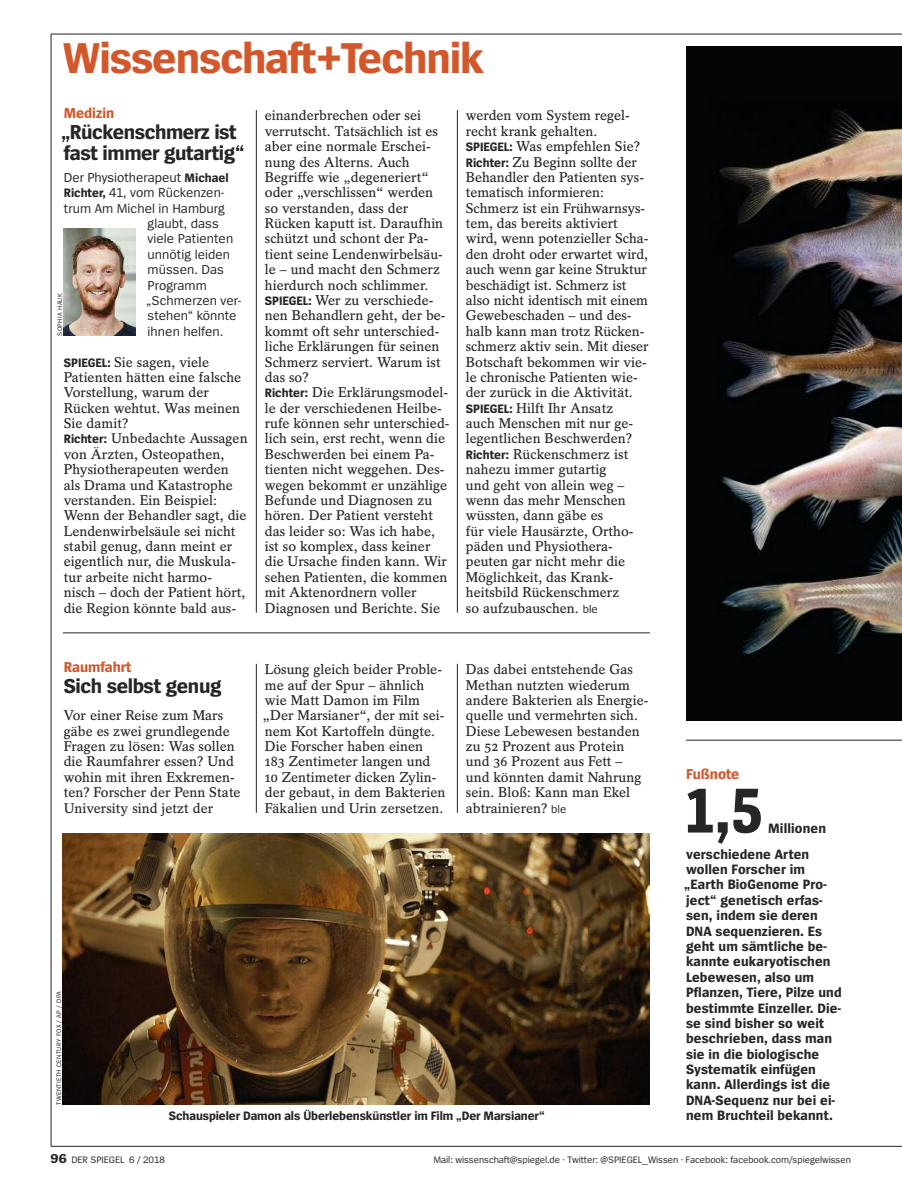
<style>
.page{position:relative;width:902px;height:1191px;background:#fff}
.page>*{position:absolute;margin:0;border:0;box-sizing:border-box;transform-origin:0 0}
.t1{font:700 66px "Spiegel Sans Cd";color:#272526}
.t2{font:700 45px "Spiegel Sans";letter-spacing:-.025em;color:#d2582b}
.t3{font:700 21px/21px "Spiegel Sans";letter-spacing:-.02em;color:#272526}
.t4{font:700 15px "Spiegel Sans";letter-spacing:-.005em;color:#d2582b}
.t5{font:600 14.1px/15.5px "Spiegel Serif";color:#272526}
.t6{font:700 14.1px/15.5px "Spiegel Sans";letter-spacing:.01em;color:#272526}
.t7{font:13.5px "Spiegel Sans";letter-spacing:.005em;color:#272526}
.t8{font:700 12.75px "Spiegel Sans";letter-spacing:-.01em;color:#272526}
.t9{font:9.75px "Spiegel Sans";letter-spacing:-.005em;color:#272526}
.t10{font:6.75px "Spiegel Sans";letter-spacing:.05em;color:#272526}
.s1{font-weight:700;font-size:12.75px}
.s2{font-family:"Spiegel Sans";font-weight:700;font-size:12.75px}
.s3{font-family:"Spiegel Sans";font-weight:400;font-size:11.7px}
.s4{font-weight:700;font-size:13.5px}
</style>
<div class="page">
<img style="left:686px;top:47px;width:215px;height:673px">
<hr style="left:686px;top:740px;width:215px;height:1px;background:#272526">
<hr style="left:63px;top:632px;width:586px;height:1px;background:#272526">
<hr style="left:51px;top:34px;width:799px;height:1px;background:#272526">
<hr style="left:850px;top:34px;width:51px;height:1px;background:#272526">
<hr style="left:256px;top:110px;width:1px;height:502px;background:#272526">
<hr style="left:457px;top:110px;width:1px;height:502px;background:#272526">
<hr style="left:51px;top:34px;width:1px;height:1112px;background:#272526">
<hr style="left:51px;top:1146px;width:799px;height:1px;background:#272526">
<hr style="left:850px;top:1146px;width:51px;height:1px;background:#272526">
<img style="left:64px;top:228px;width:71px;height:108px">
<img style="left:63px;top:833px;width:586px;height:271px">
<hr style="left:457px;top:664px;width:1px;height:148px;background:#272526">
<hr style="left:256px;top:664px;width:1px;height:148px;background:#272526">
<h2 class="t2" style="left:63px;top:41px;width:422px">Wissenschaft+Technik</h2>
<p class="t4" style="left:64px;top:108px;width:52px">Medizin</p>
<h3 class="t3" style="left:61px;top:123px;width:185px">„Rückenschmerz ist fast immer gutartig“</h3>
<p class="t7" style="left:64px;top:172px;width:166px">Der Physiotherapeut <span class="s1">Michael</span></p>
<p class="t7" style="left:64px;top:188px;width:162px"><span class="s1">Richter,</span> 41, vom Rückenzen-</p>
<p class="t7" style="left:64px;top:203px;width:162px">trum Am Michel in Hamburg</p>
<p class="t7" style="left:148px;top:219px;width:73px">glaubt, dass</p>
<p class="t7" style="left:148px;top:234px;width:87px">viele Patienten</p>
<p class="t7" style="left:148px;top:249px;width:84px">unnötig leiden</p>
<p class="t7" style="left:148px;top:265px;width:78px">müssen. Das</p>
<p class="t7" style="left:148px;top:280px;width:61px">Programm</p>
<p class="t7" style="left:146px;top:295px;width:97px">„Schmerzen ver-</p>
<p class="t7" style="left:148px;top:311px;width:90px">stehen“ könnte</p>
<p class="t7" style="left:148px;top:326px;width:77px">ihnen helfen.</p>
<p class="t5" style="left:64px;top:355px;width:185px"><span class="s2">SPIEGEL:</span> Sie sagen, viele<br>Patienten hätten eine falsche<br>Vorstellung, warum der<br>Rücken wehtut. Was meinen<br>Sie damit?<br><span class="s2">Richter:</span> Unbedachte Aussagen von Ärzten, Osteopathen,<br>Physiotherapeuten werden als Drama und Katastrophe verstanden. Ein Beispiel:<br>Wenn der Behandler sagt, die<br>Lendenwirbelsäule sei nicht stabil genug, dann meint er eigentlich nur, die Muskula&shy;tur arbeite nicht harmo-<br>nisch – doch der Patient hört, die Region könnte bald aus-</p>
<p class="t10" style="left:57px;top:336px;width:44px;rotate:-90deg">SOPHIA HAUK</p>
<p class="t5" style="left:265px;top:109px;width:186px">einanderbrechen oder sei verrutscht. Tatsächlich ist es aber eine normale Erschei&shy;nung des Alterns. Auch<br>Begriffe wie „degeneriert“ oder „verschlissen“ werden so verstanden, dass der<br>Rücken kaputt ist. Daraufhin schützt und schont der Pa&shy;tient seine Lendenwirbelsäu&shy;le – und macht den Schmerz hierdurch noch schlimmer.<br><span class="s2">SPIEGEL:</span> Wer zu verschiede&shy;nen Behandlern geht, der be&shy;kommt oft sehr unterschied&shy;liche Erklärungen für seinen<br>Schmerz serviert. Warum ist das so?<br><span class="s2">Richter:</span> Die Erklärungsmodel&shy;le der verschiedenen Heilbe&shy;rufe können sehr unterschied&shy;lich sein, erst recht, wenn die<br>Beschwerden bei einem Pa&shy;tienten nicht weggehen. Des&shy;wegen bekommt er unzählige<br>Befunde und Diagnosen zu hören. Der Patient versteht das leider so: Was ich habe, ist so komplex, dass keiner die Ursache finden kann. Wir sehen Patienten, die kommen mit Aktenordnern voller<br>Diagnosen und Berichte. Sie</p>
<p class="t5" style="left:466px;top:109px;width:184px">werden vom System regel&shy;recht krank gehalten.<br><span class="s2">SPIEGEL:</span> Was empfehlen Sie?<br><span class="s2">Richter:</span> Zu Beginn sollte der<br>Behandler den Patienten sys&shy;tematisch informieren:<br>Schmerz ist ein Frühwarnsys&shy;tem, das bereits aktiviert wird, wenn potenzieller Scha&shy;den droht oder erwartet wird, auch wenn gar keine Struktur beschädigt ist. Schmerz ist also nicht identisch mit einem<br>Gewebeschaden – und des&shy;halb kann man trotz Rücken&shy;schmerz aktiv sein. Mit dieser<br>Botschaft bekommen wir vie&shy;le chronische Patienten wie&shy;der zurück in die Aktivität.<br><span class="s2">SPIEGEL:</span> Hilft Ihr Ansatz<br>auch Menschen mit nur ge&shy;legentlichen Beschwerden?<br><span class="s2">Richter:</span> Rückenschmerz ist nahezu immer gutartig<br>und geht von allein weg – wenn das mehr Menschen wüssten, dann gäbe es<br>für viele Hausärzte, Ortho&shy;päden und Physiothera&shy;peuten gar nicht mehr die<br>Möglichkeit, das Krank&shy;heitsbild Rückenschmerz<br>so aufzubauschen. <span class="s3">ble</span></p>
<p class="t4" style="left:64px;top:661px;width:69px">Raumfahrt</p>
<h3 class="t3" style="left:64px;top:677px;width:159px">Sich selbst genug</h3>
<p class="t5" style="left:64px;top:709px;width:178px">Vor einer Reise zum Mars gäbe es zwei grundlegende<br>Fragen zu lösen: Was sollen die Raumfahrer essen? Und wohin mit ihren Exkremen&shy;ten? Forscher der Penn State<br>University sind jetzt der</p>
<p class="t5" style="left:262px;top:663px;width:184px">Lösung gleich beider Proble&shy;me auf der Spur – ähnlich wie Matt Damon im Film „Der Marsianer“, der mit sei&shy;nem Kot Kartoffeln düngte.<br>Die Forscher haben einen<br>183 Zentimeter langen und<br>10 Zentimeter dicken Zylin&shy;der gebaut, in dem Bakterien<br>Fäkalien und Urin zersetzen.</p>
<p class="t5" style="left:466px;top:663px;width:184px">Das dabei entstehende Gas<br>Methan nutzten wiederum andere Bakterien als Energie&shy;quelle und vermehrten sich.<br>Diese Lebewesen bestanden zu 52 Prozent aus Protein und 36 Prozent aus Fett – und könnten damit Nahrung sein. Bloß: Kann man Ekel abtrainieren? <span class="s3">ble</span></p>
<p class="t4" style="left:686px;top:769px;width:55px">Fußnote</p>
<h1 class="t1" style="left:686px;top:786px;width:78px">1,5</h1>
<p class="t6" style="left:686px;top:815px;width:141px;line-height:26.1px;text-indent:82px">Millionen verschiedene Arten</p>
<p class="t6" style="left:684px;top:862px;width:159px">wollen Forscher im „Earth BioGenome Pro&shy;ject“ genetisch erfas&shy;sen, indem sie deren<br>DNA sequenzieren. Es geht um sämtliche be&shy;kannte eukaryotischen<br>Lebewesen, also um<br>Pflanzen, Tiere, Pilze und bestimmte Einzeller. Die&shy;se sind bisher so weit beschrieben, dass man sie in die biologische<br>Systematik einfügen kann. Allerdings ist die<br>DNA-Sequenz nur bei ei&shy;nem Bruchteil bekannt.</p>
<p class="t9" style="left:433px;top:1156px;width:419px">Mail: wissenschaft@spiegel.de · Twitter: @SPIEGEL_Wissen · Facebook: facebook.com/spiegelwissen</p>
<p class="t10" style="left:56px;top:1105px;width:115px;rotate:-90deg">TWENTIETH CENTURY FOX / AP / DPA</p>
<p class="t8" style="left:169px;top:1111px;width:377px">Schauspieler Damon als Überlebenskünstler im Film „Der Marsianer“</p>
<p class="t9" style="left:51px;top:1156px;width:116px"><span class="s4">96</span> DER SPIEGEL 6 / 2018</p>
</div>
